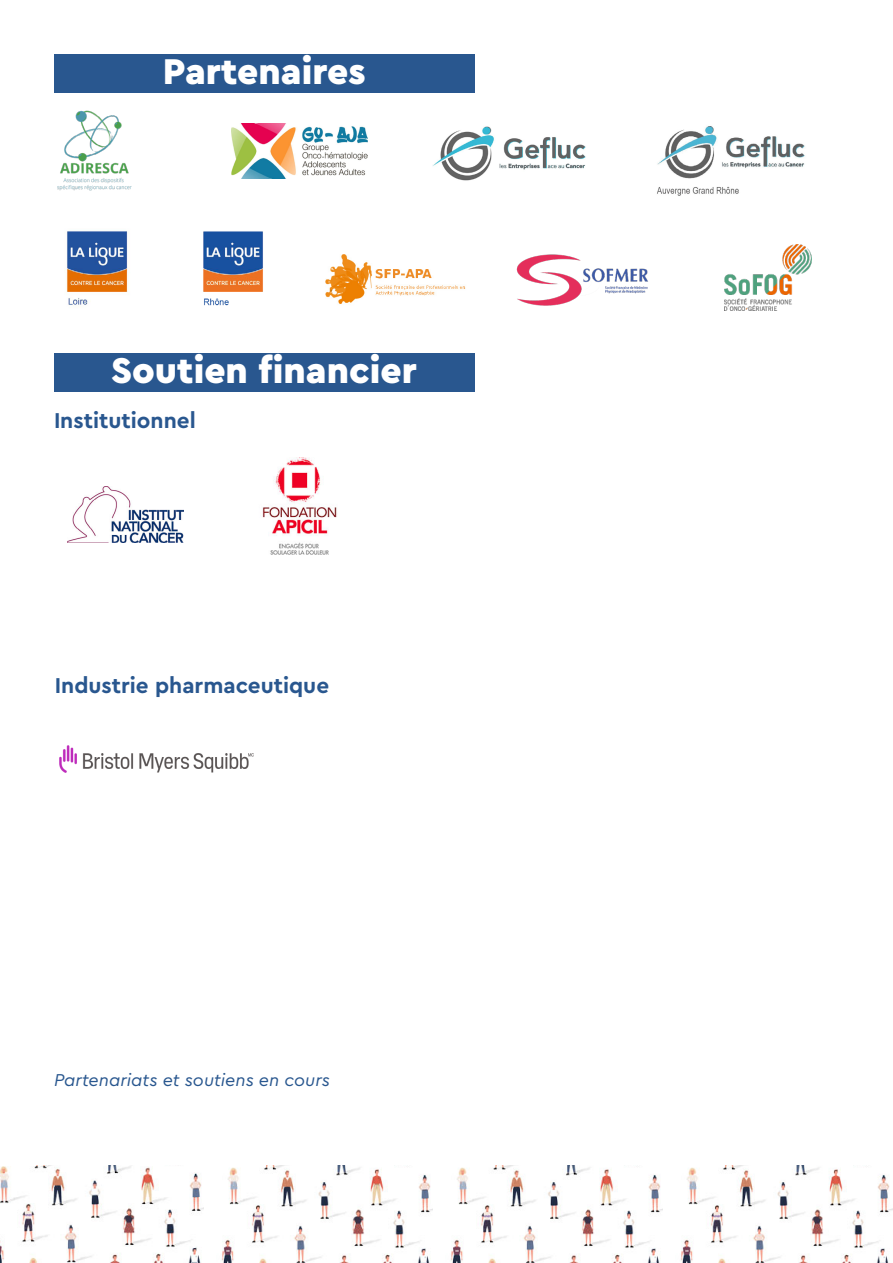
<style>
.page{position:relative;width:893px;height:1263px;background:#fff}
.page>*{position:absolute;margin:0;border:0;box-sizing:border-box;transform-origin:0 0}
.t1{font:900 37.5px "Cera PRO";color:#fff}
.t2{font:700 22.5px "Cera PRO";color:#29578f}
.t3{font:italic 18px "Cera PRO";color:#29578f}
</style>
<div class="page">
<div style="left:54px;top:54px;width:420px;height:38px;background:#29578f"></div>
<img style="left:232px;top:123px;width:136px;height:55px">
<img style="left:516px;top:254px;width:132px;height:52px">
<div style="left:54px;top:353px;width:420px;height:38px;background:#29578f"></div>
<img style="left:262px;top:457px;width:75px;height:98px">
<img style="left:724px;top:244px;width:87px;height:66px">
<img style="left:0;top:1165px;width:893px;height:98px">
<img style="left:57px;top:110px;width:75px;height:81px">
<img style="left:325px;top:255px;width:141px;height:49px">
<img style="left:657px;top:126px;width:148px;height:70px">
<img style="left:66px;top:231px;width:63px;height:76px">
<img style="left:67px;top:487px;width:116px;height:56px">
<img style="left:60px;top:746px;width:193px;height:27px">
<img style="left:203px;top:231px;width:60px;height:75px">
<img style="left:432px;top:126px;width:154px;height:55px">
<h1 class="t1" style="left:163px;top:47px;width:204px">Partenaires</h1>
<h1 class="t1" style="left:111px;top:346px;width:307px">Soutien financier</h1>
<p class="t2" style="left:54px;top:405px;width:143px">Institutionnel</p>
<p class="t2" style="left:55px;top:671px;width:276px">Industrie pharmaceutique</p>
<p class="t3" style="left:54px;top:1068px;width:278px">Partenariats et soutiens en cours</p>
</div>
